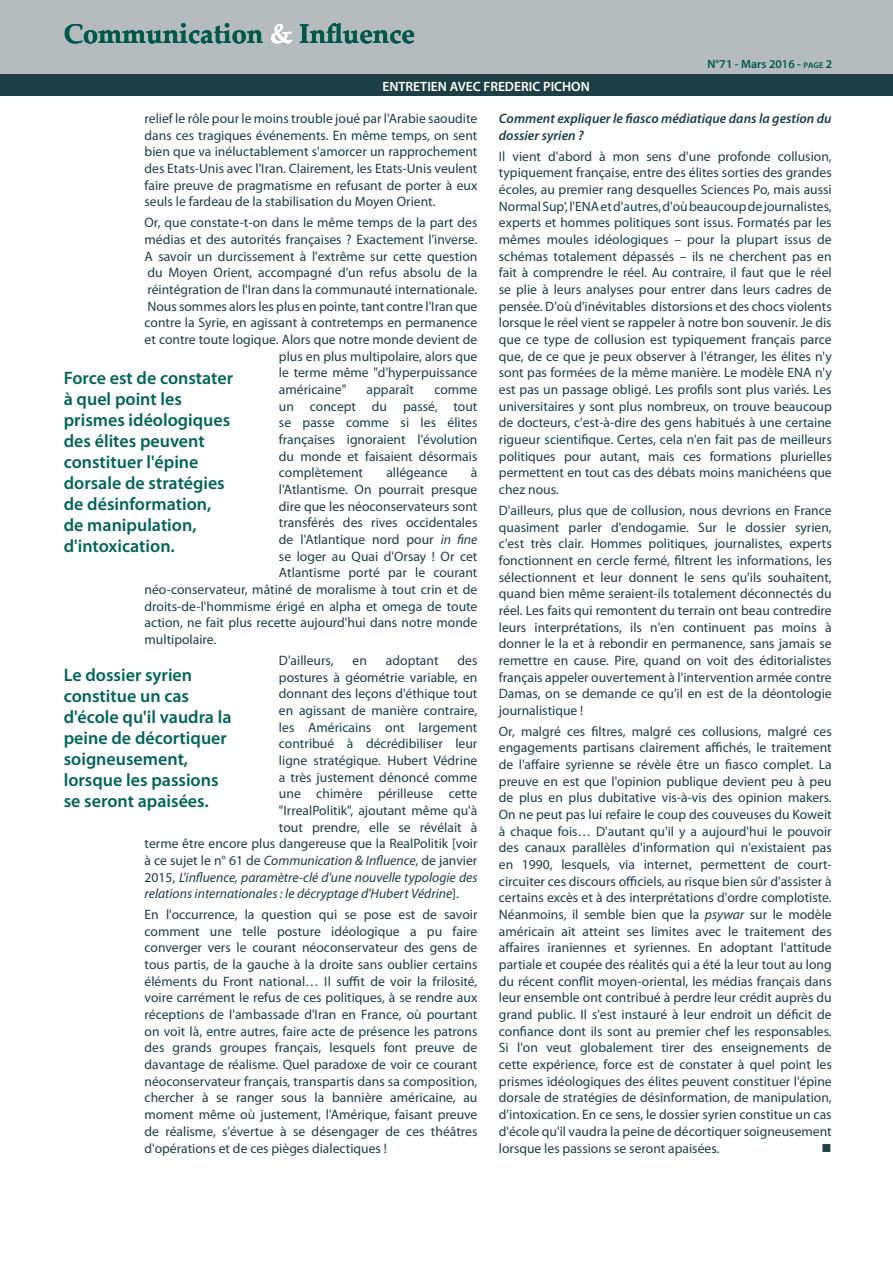
<style>
.page{position:relative;width:893px;height:1263px;background:#fff}
.page>*{position:absolute;margin:0;border:0;box-sizing:border-box;transform-origin:0 0}
.t1{font:700 27px "Palatino Linotype";color:#00584c}
.texte_exergue{font:600 18px/21px "Myriad Pro";color:#006558}
.Style_de_paragraphe{font:13.65px/16.6px "Myriad Pro";color:#1d3f44;text-align:justify}
.Style_de_paragraphe-2{font:italic 13.65px "Myriad Pro";color:#1d3f44}
.Style_de_paragraphe-3{font:italic 600 13.65px/16.6px "Myriad Pro";color:#1d3f44}
.Style_de_paragraphe-4{font:13.65px "Wingdings";color:#1d3f44}
.t2{font:600 13.5px "Myriad Pro";color:#fff}
.t3{font:600 12px "Myriad Pro";color:#00584c}
.s1{color:#fff}
.s2{font-size:8.4px}
.s3{font-style:italic}
.s4{font-style:normal}
</style>
<div class="page">
<div style="left:0;top:0;width:893px;height:74px;background:#b6bcbe"></div>
<div style="left:0;top:75px;width:893px;height:21px;background:#1d3f44"></div>
<p class="t1" style="left:64px;top:14px;width:353px">Communication <span class="s1">&amp;</span> Influence</p>
<p class="t3" style="left:707px;top:56px;width:126px">N°71 - Mars 2016 - <span class="s2">page</span> 2</p>
<p class="t2" style="left:382px;top:78px;width:209px">ENTRETIEN AVEC FREDERIC PICHON</p>
<p class="Style_de_paragraphe" style="left:145px;top:110px;width:334px">relief le rôle pour le moins trouble joué par l'Arabie saoudite dans ces tragiques événements. En même temps, on sent bien que va inéluctablement s'amorcer un rapprochement des Etats-Unis avec l'Iran. Clairement, les Etats-Unis veulent faire preuve de pragmatisme en refusant de porter à eux seuls le fardeau de la stabilisation du Moyen Orient.</p>
<p class="Style_de_paragraphe" style="left:145px;top:214px;width:334px">Or, que constate-t-on dans le même temps de la part des</p>
<p class="Style_de_paragraphe" style="left:145px;top:231px;width:334px">médias et des autorités françaises ? Exactement l'inverse.</p>
<p class="Style_de_paragraphe" style="left:145px;top:247px;width:334px">A savoir un durcissement à l'extrême sur cette question</p>
<p class="Style_de_paragraphe" style="left:147px;top:264px;width:331px">du Moyen Orient, accompagné d'un refus absolu de la</p>
<p class="Style_de_paragraphe" style="left:147px;top:281px;width:331px">réintégration de l'Iran dans la communauté internationale.</p>
<p class="Style_de_paragraphe" style="left:147px;top:297px;width:331px">Nous sommes alors les plus en pointe, tant contre l'Iran que</p>
<p class="Style_de_paragraphe" style="left:145px;top:314px;width:334px">contre la Syrie, en agissant à contretemps en permanence</p>
<p class="Style_de_paragraphe" style="left:145px;top:331px;width:334px">et contre toute logique. Alors que notre monde devient de</p>
<p class="Style_de_paragraphe" style="left:279px;top:347px;width:200px">plus en plus multipolaire, alors que</p>
<p class="Style_de_paragraphe" style="left:279px;top:364px;width:200px">le terme même "d'hyperpuissance</p>
<p class="Style_de_paragraphe" style="left:279px;top:381px;width:69px">américaine"</p>
<p class="Style_de_paragraphe" style="left:367px;top:381px;width:49px">apparaît</p>
<p class="Style_de_paragraphe-3" style="left:499px;top:110px;width:334px">Comment expliquer le fiasco médiatique dans la gestion du dossier syrien ?</p>
<p class="Style_de_paragraphe" style="left:499px;top:147px;width:334px">Il vient d'abord à mon sens d'une profonde collusion, typiquement française, entre des élites sorties des grandes écoles, au premier rang desquelles Sciences Po, mais aussi Normal Sup', l'ENA et d'autres, d'où beaucoup de journalistes, experts et hommes politiques sont issus. Formatés par les mêmes moules idéologiques – pour la plupart issus de schémas totalement dépassés – ils ne cherchent pas en fait à comprendre le réel. Au contraire, il faut que le réel se plie à leurs analyses pour entrer dans leurs cadres de pensée. D'où d'inévitables distorsions et des chocs violents lorsque le réel vient se rappeler à notre bon souvenir. Je dis que ce type de collusion est typiquement français parce que, de ce que je peux observer à l'étranger, les élites n'y sont pas formées de la même manière. Le modèle ENA n'y est pas un passage obligé. Les profils sont plus variés. Les universitaires y sont plus nombreux, on trouve beaucoup de docteurs, c'est-à-dire des gens habitués à une certaine rigueur scientifique. Certes, cela n'en fait pas de meilleurs politiques pour autant, mais ces formations plurielles permettent en tout cas des débats moins manichéens que chez nous.</p>
<p class="Style_de_paragraphe" style="left:499px;top:502px;width:334px">D'ailleurs, plus que de collusion, nous devrions en France quasiment parler d'endogamie. Sur le dossier syrien, c'est très clair. Hommes politiques, journalistes, experts fonctionnent en cercle fermé, filtrent les informations, les sélectionnent et leur donnent le sens qu'ils souhaitent, quand bien même seraient-ils totalement déconnectés du réel. Les faits qui remontent du terrain ont beau contredire leurs interprétations, ils n'en continuent pas moins à donner le la et à rebondir en permanence, sans jamais se remettre en cause. Pire, quand on voit des éditorialistes français appeler ouvertement à l'intervention armée contre Damas, on se demande ce qu'il en est de la déontologie journalistique !</p>
<p class="Style_de_paragraphe" style="left:499px;top:723px;width:334px">Or, malgré ces filtres, malgré ces collusions, malgré ces engagements partisans clairement affichés, le traitement de l'affaire syrienne se révèle être un fiasco complet. La preuve en est que l'opinion publique devient peu à peu de plus en plus dubitative vis-à-vis des opinion makers.<br>On ne peut pas lui refaire le coup des couveuses du Koweit à chaque fois… D'autant qu'il y a aujourd'hui le pouvoir des canaux parallèles d'information qui n'existaient pas en 1990, lesquels, via internet, permettent de court&shy;circuiter ces discours officiels, au risque bien sûr d'assister à certains excès et à des interprétations d'ordre complotiste.<br>Néanmoins, il semble bien que la <span class="s3">psywar</span> sur le modèle américain ait atteint ses limites avec le traitement des affaires iraniennes et syriennes. En adoptant l'attitude partiale et coupée des réalités qui a été la leur tout au long du récent conflit moyen-oriental, les médias français dans leur ensemble ont contribué à perdre leur crédit auprès du grand public. Il s'est instauré à leur endroit un déficit de confiance dont ils sont au premier chef les responsables.<br>Si l'on veut globalement tirer des enseignements de cette expérience, force est de constater à quel point les prismes idéologiques des élites peuvent constituer l'épine dorsale de stratégies de désinformation, de manipulation, d'intoxication. En ce sens, le dossier syrien constitue un cas d'école qu'il vaudra la peine de décortiquer soigneusement lorsque les passions se seront apaisées.</p>
<p class="texte_exergue" style="left:64px;top:367px;width:171px">Force est de constater à quel point les prismes idéologiques des élites peuvent constituer l'épine dorsale de stratégies de désinformation, de manipulation, d'intoxication.</p>
<p class="Style_de_paragraphe" style="left:279px;top:381px;width:200px;text-indent:155px">comme un concept du passé, tout se passe comme si les élites françaises ignoraient l'évolution du monde et faisaient désormais complètement</p>
<p class="Style_de_paragraphe" style="left:386px;top:464px;width:63px">allégeance</p>
<p class="Style_de_paragraphe" style="left:471px;top:464px;width:8px">à</p>
<p class="Style_de_paragraphe" style="left:279px;top:481px;width:200px">l'Atlantisme. On pourrait presque</p>
<p class="Style_de_paragraphe" style="left:279px;top:497px;width:200px">dire que les néoconservateurs sont</p>
<p class="Style_de_paragraphe" style="left:279px;top:514px;width:200px">transférés des rives occidentales</p>
<p class="Style_de_paragraphe" style="left:279px;top:531px;width:200px">de l'Atlantique nord pour <span class="s3">in fine</span></p>
<p class="Style_de_paragraphe" style="left:279px;top:547px;width:200px">se loger au Quai d'Orsay ! Or cet</p>
<p class="Style_de_paragraphe" style="left:279px;top:564px;width:200px">Atlantisme porté par le courant</p>
<p class="Style_de_paragraphe" style="left:145px;top:581px;width:334px">néo-conservateur, mâtiné de moralisme à tout crin et de</p>
<p class="Style_de_paragraphe" style="left:145px;top:597px;width:334px">droits-de-l'hommisme érigé en alpha et omega de toute</p>
<p class="Style_de_paragraphe" style="left:145px;top:614px;width:334px">action, ne fait plus recette aujourd'hui dans notre monde</p>
<p class="Style_de_paragraphe" style="left:145px;top:631px;width:73px">multipolaire.</p>
<p class="Style_de_paragraphe" style="left:279px;top:652px;width:56px">D'ailleurs,</p>
<p class="Style_de_paragraphe" style="left:353px;top:652px;width:16px">en</p>
<p class="Style_de_paragraphe" style="left:386px;top:652px;width:54px">adoptant</p>
<p class="Style_de_paragraphe" style="left:457px;top:652px;width:21px">des</p>
<p class="Style_de_paragraphe" style="left:279px;top:668px;width:200px">postures à géométrie variable, en</p>
<p class="Style_de_paragraphe" style="left:279px;top:685px;width:200px">donnant des leçons d'éthique tout</p>
<p class="Style_de_paragraphe" style="left:279px;top:702px;width:200px">en agissant de manière contraire,</p>
<p class="Style_de_paragraphe" style="left:279px;top:718px;width:200px">les Américains ont largement</p>
<p class="Style_de_paragraphe" style="left:279px;top:735px;width:200px">contribué à décrédibiliser leur</p>
<p class="Style_de_paragraphe" style="left:279px;top:752px;width:200px">ligne stratégique. Hubert Védrine</p>
<p class="Style_de_paragraphe" style="left:279px;top:768px;width:200px">a très justement dénoncé comme</p>
<p class="Style_de_paragraphe" style="left:279px;top:785px;width:200px">une chimère périlleuse cette</p>
<p class="Style_de_paragraphe" style="left:279px;top:802px;width:200px">"IrrealPolitik", ajoutant même qu'à</p>
<p class="Style_de_paragraphe" style="left:279px;top:818px;width:200px">tout prendre, elle se révélait à</p>
<p class="Style_de_paragraphe" style="left:145px;top:835px;width:334px">terme être encore plus dangereuse que la RealPolitik [voir</p>
<p class="Style_de_paragraphe" style="left:145px;top:852px;width:334px">à ce sujet le n° 61 de <span class="s3">Communication &amp; Influence</span>, de janvier</p>
<p class="Style_de_paragraphe-2" style="left:145px;top:868px;width:334px"><span class="s4">2015,</span> L'influence, paramètre-clé d'une nouvelle typologie des</p>
<p class="Style_de_paragraphe-2" style="left:145px;top:885px;width:316px">relations internationales : le décryptage d'Hubert Védrine<span class="s4">].</span></p>
<p class="Style_de_paragraphe" style="left:145px;top:906px;width:334px">En l'occurrence, la question qui se pose est de savoir comment une telle posture idéologique a pu faire converger vers le courant néoconservateur des gens de tous partis, de la gauche à la droite sans oublier certains éléments du Front national… Il suffit de voir la frilosité, voire carrément le refus de ces politiques, à se rendre aux réceptions de l'ambassade d'Iran en France, où pourtant on voit là, entre autres, faire acte de présence les patrons des grands groupes français, lesquels font preuve de davantage de réalisme. Quel paradoxe de voir ce courant néoconservateur français, transpartis dans sa composition, chercher à se ranger sous la bannière américaine, au moment même où justement, l'Amérique, faisant preuve de réalisme, s'évertue à se désengager de ces théâtres d'opérations et de ces pièges dialectiques !</p>
<p class="texte_exergue" style="left:64px;top:664px;width:169px">Le dossier syrien constitue un cas d'école qu'il vaudra la peine de décortiquer soigneusement, lorsque les passions se seront apaisées.</p>
<p class="Style_de_paragraphe-4" style="left:822px;top:1140px;width:12px">■</p>
</div>
